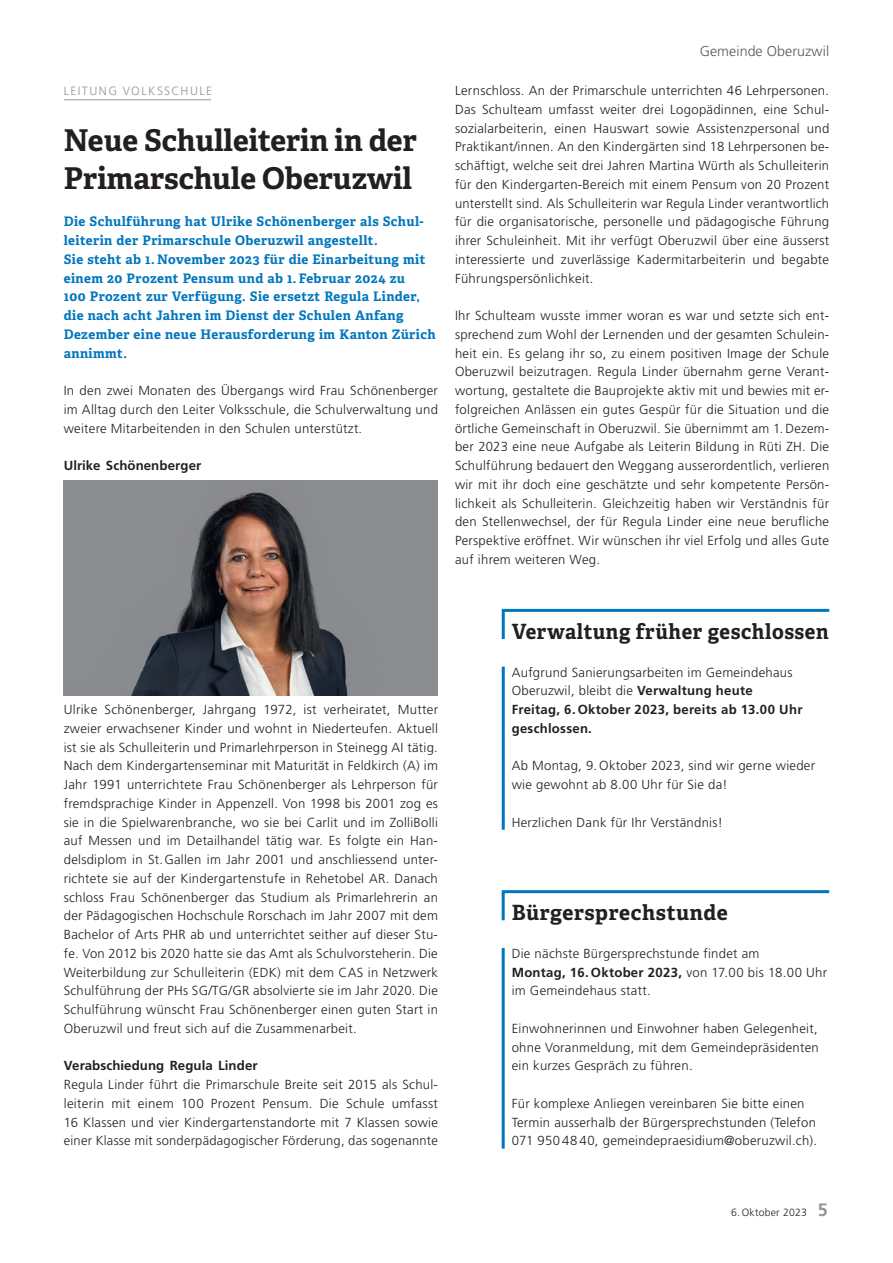
<style>
.page{position:relative;width:893px;height:1263px;background:#fff}
.page>*{position:absolute;margin:0;border:0;box-sizing:border-box;transform-origin:0 0}
.t1{font:700 30px/37.5px "Adelle";color:#231f20}
.t2{font:700 21px "Adelle";letter-spacing:.03em;color:#231f20;scale:.96 1}
.t3{font:700 21px "Adelle";letter-spacing:.03em;color:#231f20}
.t4{font:300 14.25px "Frutiger LT Std";letter-spacing:.005em;color:#57585a}
.t5{font:300 13.2px/18.8px "Frutiger LT Std";letter-spacing:.02em;color:#231f20;text-align:justify}
.t6{font:700 13.2px/18.8px "Adelle";letter-spacing:.03em;color:#0076be}
.t7{font:700 13.2px/18.8px "Frutiger LT Std";letter-spacing:.01em;color:#231f20}
.t8{font:300 12px "Frutiger LT Std";letter-spacing:.12em;color:#939598}
.t9{font:300 10.5px "Frutiger LT Std";letter-spacing:.02em;color:#231f20}
.s1{font-weight:300}
.s2{font-weight:700}
.s3{font-weight:700;font-size:18px;color:#939598}
</style>
<div class="page">
<hr style="left:64px;top:99px;width:147px;height:1px;background:#939598">
<svg style="left:501px;top:608px;width:329px;height:31px"></svg>
<hr style="left:502px;top:667px;width:3px;height:163px;background:#0076be">
<svg style="left:501px;top:890px;width:329px;height:31px"></svg>
<hr style="left:502px;top:948px;width:3px;height:200px;background:#0076be">
<img style="left:64px;top:480px;width:374px;height:215px">
<p class="t8" style="left:64px;top:84px;width:150px">LEITUNG VOLKSSCHULE</p>
<h1 class="t1" style="left:64px;top:122px;width:355px">Neue Schulleiterin in der<br>Primarschule Oberuzwil</h1>
<p class="t6" style="left:64px;top:212px;width:373px">Die Schulführung hat Ulrike Schönenberger als Schul&shy;leiterin der Primarschule Oberuzwil angestellt.<br>Sie steht ab 1. November 2023 für die Einarbeitung mit einem 20 Prozent Pensum und ab 1. Februar 2024 zu<br>100 Prozent zur Verfügung. Sie ersetzt Regula Linder, die nach acht Jahren im Dienst der Schulen Anfang Dezember eine neue Herausforderung im Kanton Zürich annimmt.</p>
<p class="t5" style="left:64px;top:381px;width:376px">In den zwei Monaten des Übergangs wird Frau Schönenberger im Alltag durch den Leiter Volksschule, die Schulverwaltung und weitere Mitarbeitenden in den Schulen unterstützt.</p>
<p class="t7" style="left:64px;top:456px;width:139px">Ulrike Schönenberger</p>
<p class="t4" style="left:700px;top:43px;width:131px">Gemeinde Oberuzwil</p>
<p class="t5" style="left:455px;top:81px;width:376px">Lernschloss. An der Primarschule unterrichten 46 Lehrpersonen.<br>Das Schulteam umfasst weiter drei Logopädinnen, eine Schul&shy;sozialarbeiterin, einen Hauswart sowie Assistenzpersonal und Praktikant/innen. An den Kindergärten sind 18 Lehrpersonen be&shy;schäftigt, welche seit drei Jahren Martina Würth als Schulleiterin für den Kindergarten-Bereich mit einem Pensum von 20 Prozent unterstellt sind. Als Schulleiterin war Regula Linder verantwortlich für die organisatorische, personelle und pädagogische Führung ihrer Schuleinheit. Mit ihr verfügt Oberuzwil über eine äusserst interessierte und zuverlässige Kadermitarbeiterin und begabte Führungspersönlichkeit.</p>
<p class="t5" style="left:455px;top:306px;width:376px">Ihr Schulteam wusste immer woran es war und setzte sich ent&shy;sprechend zum Wohl der Lernenden und der gesamten Schulein&shy;heit ein. Es gelang ihr so, zu einem positiven Image der Schule Oberuzwil beizutragen. Regula Linder übernahm gerne Verant&shy;wortung, gestaltete die Bauprojekte aktiv mit und bewies mit er&shy;folgreichen Anlässen ein gutes Gespür für die Situation und die örtliche Gemeinschaft in Oberuzwil. Sie übernimmt am 1.Dezem&shy;ber 2023 eine neue Aufgabe als Leiterin Bildung in Rüti ZH. Die Schulführung bedauert den Weggang ausserordentlich, verlieren wir mit ihr doch eine geschätzte und sehr kompetente Persön&shy;lichkeit als Schulleiterin. Gleichzeitig haben wir Verständnis für den Stellenwechsel, der für Regula Linder eine neue berufliche Perspektive eröffnet. Wir wünschen ihr viel Erfolg und alles Gute auf ihrem weiteren Weg.</p>
<p class="t5" style="left:64px;top:700px;width:376px">Ulrike Schönenberger, Jahrgang 1972, ist verheiratet, Mutter zweier erwachsener Kinder und wohnt in Niederteufen. Aktuell ist sie als Schulleiterin und Primarlehrperson in Steinegg AI tätig.<br>Nach dem Kindergartenseminar mit Maturität in Feldkirch (A) im Jahr 1991 unterrichtete Frau Schönenberger als Lehrperson für fremdsprachige Kinder in Appenzell. Von 1998 bis 2001 zog es sie in die Spielwarenbranche, wo sie bei Carlit und im ZolliBolli auf Messen und im Detailhandel tätig war. Es folgte ein Han&shy;delsdiplom in St.Gallen im Jahr 2001 und anschliessend unter&shy;richtete sie auf der Kindergartenstufe in Rehetobel AR. Danach schloss Frau Schönenberger das Studium als Primarlehrerin an der Pädagogischen Hochschule Rorschach im Jahr 2007 mit dem Bachelor of Arts PHR ab und unterrichtet seither auf dieser Stu&shy;fe. Von 2012 bis 2020 hatte sie das Amt als Schulvorsteherin. Die Weiterbildung zur Schulleiterin (EDK) mit dem CAS in Netzwerk Schulführung der PHs SG/TG/GR absolvierte sie im Jahr 2020. Die Schulführung wünscht Frau Schönenberger einen guten Start in Oberuzwil und freut sich auf die Zusammenarbeit.</p>
<p class="t7" style="left:64px;top:1056px;width:195px">Verabschiedung Regula Linder</p>
<p class="t5" style="left:64px;top:1075px;width:376px">Regula Linder führt die Primarschule Breite seit 2015 als Schul&shy;leiterin mit einem 100 Prozent Pensum. Die Schule umfasst 16 Klassen und vier Kindergartenstandorte mit 7 Klassen sowie einer Klasse mit sonderpädagogischer Förderung, das sogenannte</p>
<h2 class="t2" style="left:512px;top:618px;width:332px">Verwaltung früher geschlossen</h2>
<p class="t7" style="left:512px;top:663px;width:292px"><span class="s1">Aufgrund Sanierungsarbeiten im Gemeindehaus Oberuzwil, bleibt die</span> Verwaltung heute Freitag, 6. Oktober 2023, bereits ab 13.00 Uhr geschlossen.</p>
<p class="t5" style="left:512px;top:756px;width:305px">Ab Montag, 9. Oktober 2023, sind wir gerne wieder wie gewohnt ab 8.00 Uhr für Sie da!</p>
<p class="t5" style="left:512px;top:813px;width:213px">Herzlichen Dank für Ihr Verständnis!</p>
<h2 class="t3" style="left:512px;top:899px;width:218px">Bürgersprechstunde</h2>
<p class="t5" style="left:512px;top:944px;width:317px;text-align:left">Die nächste Bürgersprechstunde findet am<br><span class="s2">Montag, 16. Oktober 2023,</span> von 17.00 bis 18.00 Uhr im Gemeindehaus statt.</p>
<p class="t5" style="left:512px;top:1019px;width:309px">Einwohnerinnen und Einwohner haben Gelegenheit, ohne Voranmeldung, mit dem Gemeindepräsidenten ein kurzes Gespräch zu führen.</p>
<p class="t5" style="left:512px;top:1094px;width:307px;text-align:left">Für komplexe Anliegen vereinbaren Sie bitte einen<br>Termin ausserhalb der Bürgersprechstunden (Telefon<br>071 950 48 40, gemeindepraesidium@oberuzwil.ch).</p>
<p class="t9" style="left:731px;top:1207px;width:98px">6. Oktober 2023 <span class="s3">5</span></p>
</div>
